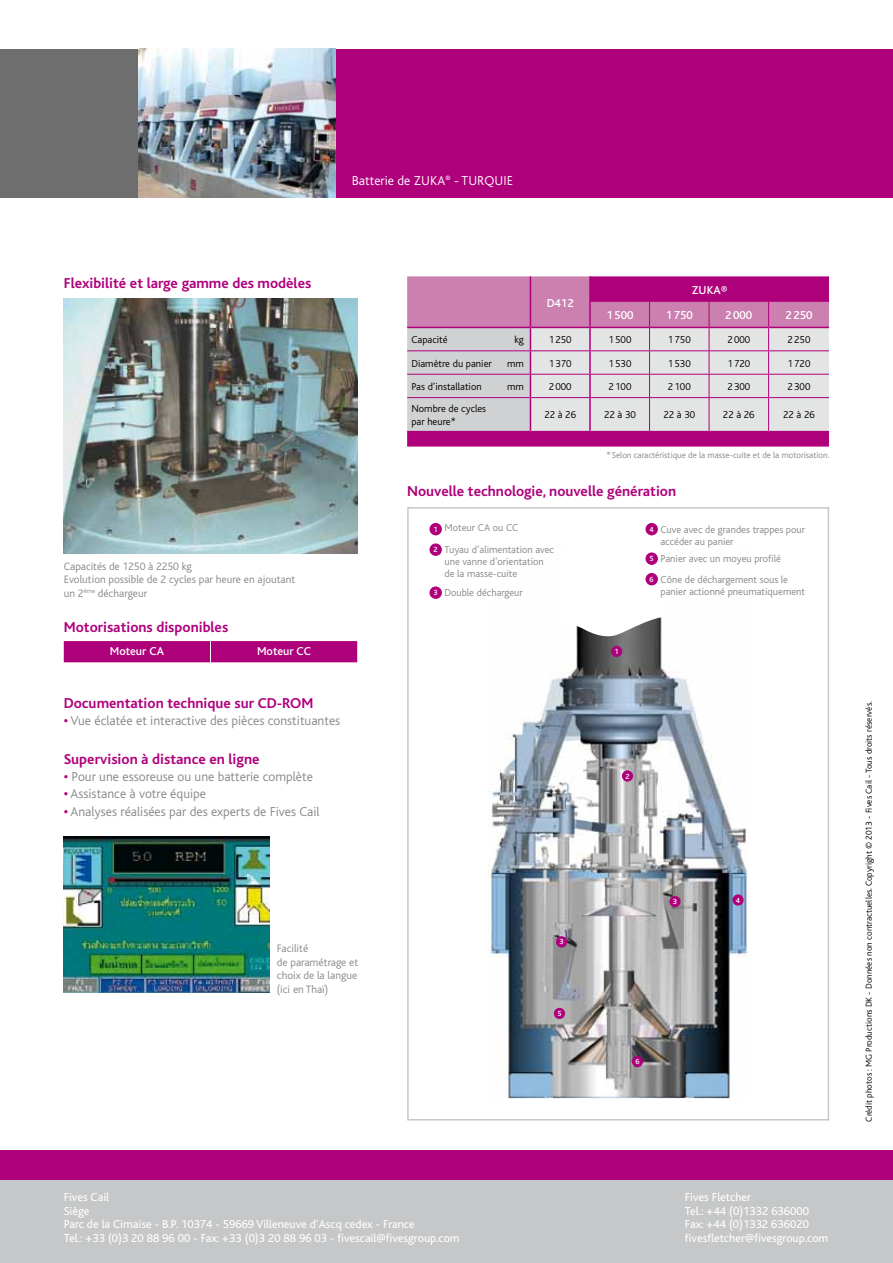
<style>
.page{position:relative;width:893px;height:1263px;background:#fff}
.page>*{position:absolute;margin:0;border:0;box-sizing:border-box;transform-origin:0 0}
.t1{font:700 15px "Bliss";color:#af007c}
.t2{font:300 13.5px "Bliss";color:#87888a}
.t3{font:300 13.5px "Bliss";color:#fff}
.t4{font:12px/13.5px "Bliss";color:#fff}
.t5{font:500 12px "Bliss";color:#fff}
.t6{font:300 11.25px/13.5px "Bliss";color:#87888a}
.t7{font:300 10.5px/12px "Bliss";color:#87888a}
.t8{font:300 10.5px/12.6px "Bliss";color:#000}
.t9{font:300 9px "Bliss";color:#000}
.t10{font:300 9px "Bliss";color:#87888a}
.t11{font:500 7.8px "Bliss";color:#fff}
.s1{font-weight:500;font-size:7.8px;color:#fff}
.s2{font-weight:700;color:#af007c}
</style>
<div class="page">
<div style="left:0;top:49px;width:138px;height:149px;background:#6e6e6f"></div>
<div style="left:336px;top:49px;width:557px;height:149px;background:#af007c"></div>
<div style="left:0;top:1180px;width:893px;height:83px;background:#c6c7c8"></div>
<div style="left:0;top:1150px;width:893px;height:30px;background:#af007c"></div>
<img style="left:138px;top:49px;width:198px;height:149px">
<hr style="left:407px;top:445px;width:123px;height:2px;background:#af007c">
<hr style="left:530px;top:445px;width:60px;height:2px;background:#af007c">
<hr style="left:590px;top:445px;width:59px;height:2px;background:#af007c">
<hr style="left:649px;top:445px;width:60px;height:2px;background:#af007c">
<hr style="left:709px;top:445px;width:60px;height:2px;background:#af007c">
<hr style="left:769px;top:445px;width:60px;height:2px;background:#af007c">
<svg style="left:407px;top:276px;width:422px;height:169px;background:#d09dc0"></svg>
<hr style="left:589px;top:375px;width:2px;height:22px;background:#af007c">
<hr style="left:530px;top:398px;width:1px;height:33px;background:#af007c">
<hr style="left:589px;top:398px;width:2px;height:33px;background:#af007c">
<hr style="left:530px;top:431px;width:60px;height:1px;background:#af007c">
<hr style="left:530px;top:350px;width:60px;height:1px;background:#af007c">
<hr style="left:530px;top:374px;width:60px;height:1px;background:#af007c">
<hr style="left:530px;top:397px;width:60px;height:1px;background:#af007c">
<img style="left:64px;top:837px;width:206px;height:156px">
<img style="left:64px;top:299px;width:293px;height:255px">
<img style="left:489px;top:639px;width:259px;height:459px">
<div style="left:407px;top:507px;width:422px;height:613px;border:2px solid #c6c7c8"></div>
<div style="left:622px;top:770px;width:11px;height:12px;background:#af007c;border-radius:50%"></div>
<div style="left:669px;top:896px;width:12px;height:11px;background:#af007c;border-radius:50%"></div>
<div style="left:732px;top:894px;width:12px;height:12px;background:#af007c;border-radius:50%"></div>
<div style="left:554px;top:1008px;width:11px;height:11px;background:#af007c;border-radius:50%"></div>
<div style="left:632px;top:1056px;width:11px;height:11px;background:#af007c;border-radius:50%"></div>
<div style="left:556px;top:936px;width:11px;height:11px;background:#af007c;border-radius:50%"></div>
<div style="left:64px;top:641px;width:293px;height:21px;background:#af007c"></div>
<div style="left:611px;top:646px;width:11px;height:11px;background:#af007c;border-radius:50%"></div>
<svg style="left:576px;top:555px;width:86px;height:84px"></svg>
<div style="left:429px;top:523px;width:13px;height:12px;background:#af007c;border-radius:50%"></div>
<div style="left:429px;top:543px;width:13px;height:13px;background:#af007c;border-radius:50%"></div>
<div style="left:429px;top:586px;width:13px;height:13px;background:#af007c;border-radius:50%"></div>
<div style="left:645px;top:523px;width:13px;height:12px;background:#af007c;border-radius:50%"></div>
<div style="left:645px;top:552px;width:13px;height:13px;background:#af007c;border-radius:50%"></div>
<div style="left:645px;top:573px;width:13px;height:12px;background:#af007c;border-radius:50%"></div>
<p class="t1" style="left:64px;top:275px;width:249px">Flexibilité et large gamme des modèles</p>
<p class="t6" style="left:64px;top:560px;width:233px">Capacités de 1250 à 2250 kg<br>Evolution possible de 2 cycles par heure en ajoutant un 2<sup>ème</sup> déchargeur</p>
<p class="t1" style="left:64px;top:619px;width:166px">Motorisations disponibles</p>
<p class="t3" style="left:352px;top:173px;width:163px">Batterie de ZUKA<sup>®</sup> - TURQUIE</p>
<p class="t5" style="left:547px;top:296px;width:29px">D412</p>
<p class="t5" style="left:692px;top:284px;width:37px">ZUKA®</p>
<p class="t5" style="left:606px;top:309px;width:29px">1500</p>
<p class="t5" style="left:666px;top:309px;width:29px">1750</p>
<p class="t5" style="left:725px;top:309px;width:29px">2000</p>
<p class="t5" style="left:785px;top:309px;width:29px">2250</p>
<p class="t8" style="left:411px;top:334px;width:38px">Capacité</p>
<p class="t8" style="left:514px;top:334px;width:11px">kg</p>
<p class="t8" style="left:549px;top:334px;width:24px">1250</p>
<p class="t8" style="left:608px;top:334px;width:24px">1500</p>
<p class="t8" style="left:668px;top:334px;width:24px">1750</p>
<p class="t8" style="left:727px;top:334px;width:24px">2000</p>
<p class="t8" style="left:787px;top:334px;width:24px">2250</p>
<p class="t8" style="left:411px;top:357px;width:82px">Diamètre du panier</p>
<p class="t8" style="left:507px;top:357px;width:18px">mm</p>
<p class="t8" style="left:549px;top:357px;width:24px">1370</p>
<p class="t8" style="left:608px;top:357px;width:24px">1530</p>
<p class="t8" style="left:668px;top:357px;width:24px">1530</p>
<p class="t8" style="left:727px;top:357px;width:24px">1720</p>
<p class="t8" style="left:787px;top:357px;width:24px">1720</p>
<p class="t8" style="left:411px;top:380px;width:72px">Pas d’installation</p>
<p class="t8" style="left:507px;top:380px;width:18px">mm</p>
<p class="t8" style="left:549px;top:380px;width:24px">2000</p>
<p class="t8" style="left:608px;top:380px;width:24px">2100</p>
<p class="t8" style="left:668px;top:380px;width:24px">2100</p>
<p class="t8" style="left:727px;top:380px;width:24px">2300</p>
<p class="t8" style="left:787px;top:380px;width:24px">2300</p>
<p class="t8" style="left:411px;top:403px;width:76px">Nombre de cycles par heure*</p>
<p class="t8" style="left:544px;top:409px;width:33px">22 à 26</p>
<p class="t8" style="left:604px;top:409px;width:33px">22 à 30</p>
<p class="t8" style="left:663px;top:409px;width:33px">22 à 30</p>
<p class="t8" style="left:723px;top:409px;width:33px">22 à 26</p>
<p class="t8" style="left:783px;top:409px;width:33px">22 à 26</p>
<p class="t10" style="left:606px;top:450px;width:225px">* Selon caractéristique de la masse-cuite et de la motorisation.</p>
<p class="t1" style="left:407px;top:483px;width:270px">Nouvelle technologie, nouvelle génération</p>
<p class="t7" style="left:434px;top:516px;width:122px;line-height:22.8px"><sub>1</sub> Moteur CA ou CC<br><span class="s1">2</span> Tuyau d’alimentation avec</p>
<p class="t7" style="left:444px;top:556px;width:101px">une vanne d’orientation de la masse-cuite</p>
<p class="t7" style="left:434px;top:587px;width:91px"><span class="s1">3</span> Double déchargeur</p>
<p class="t7" style="left:660px;top:523px;width:146px;text-indent:-11px"><span class="s1">4</span> Cuve avec de grandes trappes pour accéder au panier</p>
<p class="t7" style="left:650px;top:549px;width:140px;line-height:20.5px"><span class="s1">5</span> Panier avec un moyeu profilé<br><span class="s1">6</span> Cône de déchargement sous le</p>
<p class="t7" style="left:661px;top:585px;width:146px">panier actionné pneumatiquement</p>
<p class="t5" style="left:110px;top:645px;width:56px">Moteur CA</p>
<p class="t5" style="left:257px;top:645px;width:55px">Moteur CC</p>
<p class="t11" style="left:615px;top:647px;width:6px">1</p>
<p class="t1" style="left:64px;top:695px;width:251px">Documentation technique sur CD-ROM</p>
<p class="t2" style="left:64px;top:713px;width:278px"><span class="s2">•</span> Vue éclatée et interactive des pièces constituantes</p>
<p class="t1" style="left:64px;top:751px;width:197px">Supervision à distance en ligne</p>
<p class="t2" style="left:64px;top:769px;width:251px"><span class="s2">•</span> Pour une essoreuse ou une batterie complète</p>
<p class="t2" style="left:64px;top:787px;width:144px"><span class="s2">•</span> Assistance à votre équipe</p>
<p class="t2" style="left:64px;top:804px;width:257px"><span class="s2">•</span> Analyses réalisées par des experts de Fives Cail</p>
<p class="t11" style="left:625px;top:772px;width:6px">2</p>
<p class="t6" style="left:277px;top:942px;width:83px">Facilité<br>de paramétrage et choix de la langue (ici en Thaï)</p>
<p class="t11" style="left:559px;top:938px;width:6px">3</p>
<p class="t11" style="left:557px;top:1009px;width:6px">5</p>
<p class="t11" style="left:635px;top:1057px;width:6px">6</p>
<p class="t11" style="left:673px;top:897px;width:6px">3</p>
<p class="t11" style="left:736px;top:896px;width:6px">4</p>
<p class="t4" style="left:64px;top:1191px;width:397px">Fives Cail<br>Siège<br>Parc de la Cimaise - B.P. 10374 - 59669 Villeneuve d’Ascq cedex - France<br>Tel.: +33 (0)3 20 88 96 00 - Fax: +33 (0)3 20 88 96 03 - fivescail@fivesgroup.com</p>
<p class="t4" style="left:685px;top:1191px;width:145px">Fives Fletcher<br>Tel.: +44 (0)1332 636000<br>Fax: +44 (0)1332 636020 fivesfletcher@fivesgroup.com</p>
<p class="t9" style="left:864px;top:1122px;width:422px;rotate:-90deg">Crédit photos : MG Productions DK - Données non contractuelles. Copyright © 2013 - Fives Cail - Tous droits réservés.</p>
</div>
